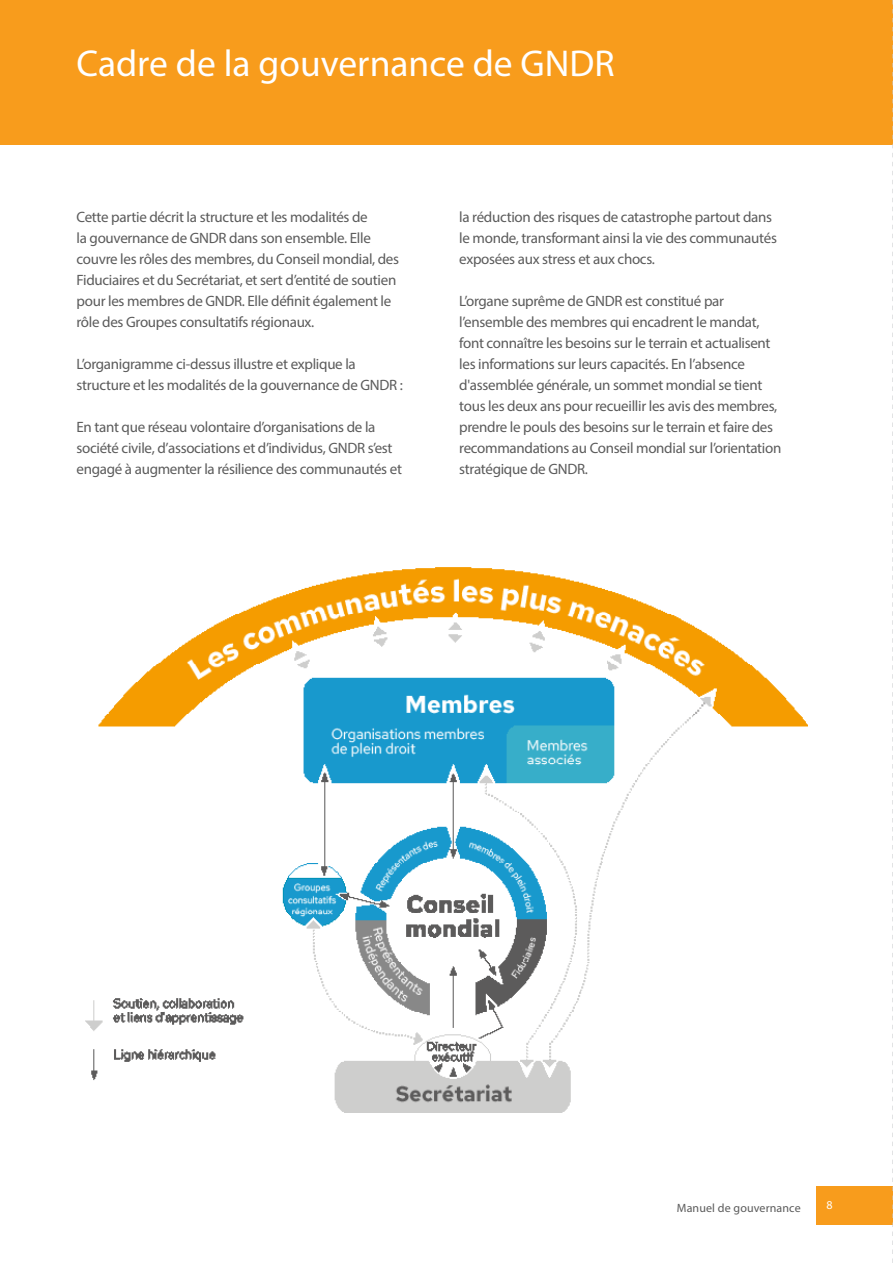
<style>
.page{position:relative;width:893px;height:1263px;background:#fff}
.page>*{position:absolute;margin:0;border:0;box-sizing:border-box;transform-origin:0 0}
.Chapter_heading{font:37.5px "Myriad Pro";color:#fff}
.Body_text{font:15px/21px "Myriad Pro";letter-spacing:-.02em;color:#5b5b5b}
.t1{font:12px "Myriad Pro";letter-spacing:.01em;color:#5b5b5b}
.t2{font:12px "Myriad Pro";color:#fff}
</style>
<div class="page">
<div style="left:816px;top:1186px;width:77px;height:39px;background:#f89c1c"></div>
<div style="left:0;top:0;width:893px;height:145px;background:#f89c1c"></div>
<img style="left:85px;top:567px;width:723px;height:545px">
<svg style="left:892px;top:0;width:1px;height:1263px"></svg>
<p class="Chapter_heading" style="left:77px;top:40px;width:540px">Cadre de la gouvernance de GNDR</p>
<p class="Body_text" style="left:77px;top:206px;width:324px">Cette partie décrit la structure et les modalités de<br>la gouvernance de GNDR dans son ensemble. Elle couvre les rôles des membres, du Conseil mondial, des Fiduciaires et du Secrétariat, et sert d’entité de soutien pour les membres de GNDR. Elle définit également le rôle des Groupes consultatifs régionaux.</p>
<p class="Body_text" style="left:77px;top:353px;width:328px">L’organigramme ci-dessus illustre et explique la structure et les modalités de la gouvernance de GNDR :</p>
<p class="Body_text" style="left:77px;top:416px;width:327px">En tant que réseau volontaire d’organisations de la société civile, d’associations et d’individus, GNDR s’est engagé à augmenter la résilience des communautés et</p>
<p class="Body_text" style="left:459px;top:206px;width:319px">la réduction des risques de catastrophe partout dans le monde, transformant ainsi la vie des communautés exposées aux stress et aux chocs.</p>
<p class="Body_text" style="left:459px;top:290px;width:324px">L’organe suprême de GNDR est constitué par l’ensemble des membres qui encadrent le mandat, font connaître les besoins sur le terrain et actualisent les informations sur leurs capacités. En l’absence d'assemblée générale, un sommet mondial se tient tous les deux ans pour recueillir les avis des membres, prendre le pouls des besoins sur le terrain et faire des recommandations au Conseil mondial sur l’orientation stratégique de GNDR.</p>
<p class="t1" style="left:677px;top:1200px;width:125px">Manuel de gouvernance</p>
<p class="t2" style="left:826px;top:1197px;width:8px">8</p>
</div>
